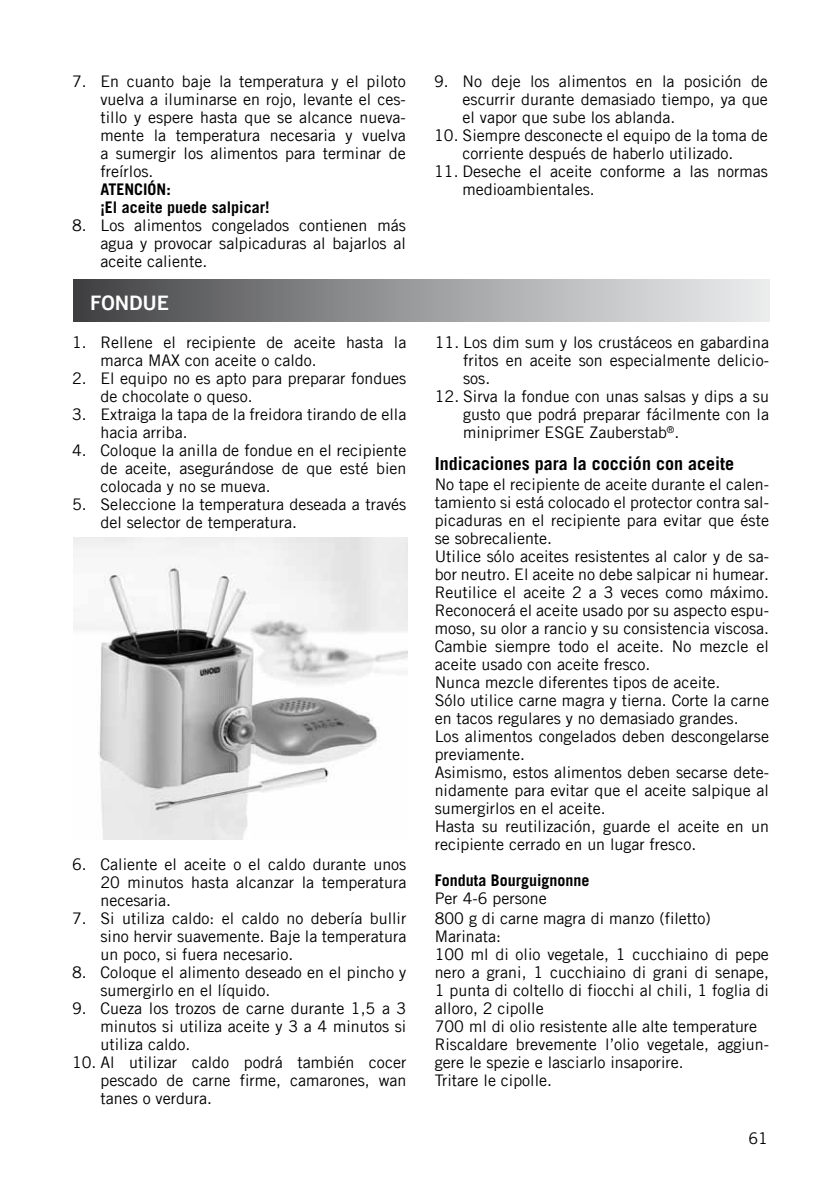
<style>
.page{position:relative;width:840px;height:1191px;background:#fff}
.page>*{position:absolute;margin:0;border:0;box-sizing:border-box;transform-origin:0 0}
.t1{font:20px "Trade Gothic LT Com Bd 2";color:#fff}
.t2{font:700 18px "Trade Gothic LT Com";color:#000}
.t3{font:16px/18px "Trade Gothic LT Com";color:#000;text-align:justify}
.t4{font:700 16px/18px "Trade Gothic LT Com";color:#000}
</style>
<div class="page">
<div style="left:73px;top:280px;width:695px;height:41px;background:linear-gradient(to right,#434446,#eff1f2)"></div>
<img style="left:73px;top:537px;width:334px;height:303px">
<p class="t3" style="left:100px;top:72px;width:307px;text-indent:-28px">7. En cuanto baje la temperatura y el piloto vuelva a iluminarse en rojo, levante el ces&shy;tillo y espere hasta que se alcance nueva&shy;mente la temperatura necesaria y vuelva a sumergir los alimentos para terminar de freírlos.</p>
<p class="t4" style="left:100px;top:180px;width:170px">ATENCIÓN:<br>¡El aceite puede salpicar!</p>
<p class="t3" style="left:100px;top:216px;width:307px;text-indent:-28px">8. Los alimentos congelados contienen más agua y provocar salpicaduras al bajarlos al aceite caliente.</p>
<p class="t1" style="left:90px;top:291px;width:80px">FONDUE</p>
<p class="t3" style="left:100px;top:333px;width:307px;text-indent:-28px">1. Rellene el recipiente de aceite hasta la marca MAX con aceite o caldo.</p>
<p class="t3" style="left:100px;top:369px;width:307px;text-indent:-28px">2. El equipo no es apto para preparar fondues de chocolate o queso.</p>
<p class="t3" style="left:100px;top:405px;width:307px;text-indent:-28px">3. Extraiga la tapa de la freidora tirando de ella hacia arriba.</p>
<p class="t3" style="left:100px;top:441px;width:307px;text-indent:-28px">4. Coloque la anilla de fondue en el recipiente de aceite, asegurándose de que esté bien colocada y no se mueva.</p>
<p class="t3" style="left:100px;top:495px;width:307px;text-indent:-28px">5. Seleccione la temperatura deseada a través del selector de temperatura.</p>
<p class="t3" style="left:100px;top:855px;width:307px;text-indent:-28px">6. Caliente el aceite o el caldo durante unos 20 minutos hasta alcanzar la temperatura necesaria.</p>
<p class="t3" style="left:100px;top:909px;width:307px;text-indent:-28px">7. Si utiliza caldo: el caldo no debería bullir sino hervir suavemente. Baje la temperatura un poco, si fuera necesario.</p>
<p class="t3" style="left:100px;top:963px;width:307px;text-indent:-28px">8. Coloque el alimento deseado en el pincho y sumergirlo en el líquido.</p>
<p class="t3" style="left:100px;top:999px;width:307px;text-indent:-28px">9. Cueza los trozos de carne durante 1,5 a 3 minutos si utiliza aceite y 3 a 4 minutos si utiliza caldo.</p>
<p class="t3" style="left:100px;top:1053px;width:307px;text-indent:-28px">10. Al utilizar caldo podrá también cocer pescado de carne firme, camarones, wan tanes o verdura.</p>
<p class="t3" style="left:462px;top:72px;width:307px;text-indent:-28px">9. No deje los alimentos en la posición de escurrir durante demasiado tiempo, ya que el vapor que sube los ablanda.</p>
<p class="t3" style="left:434px;top:126px;width:335px;text-align:center">10. Siempre desconecte el equipo de la toma de corriente después de haberlo utilizado.</p>
<p class="t3" style="left:462px;top:162px;width:307px;text-indent:-28px">11. Deseche el aceite conforme a las normas medioambientales.</p>
<p class="t3" style="left:463px;top:333px;width:307px;text-indent:-28px">11. Los dim sum y los crustáceos en gabardina fritos en aceite son especialmente delicio&shy;sos.</p>
<p class="t3" style="left:463px;top:387px;width:307px;text-indent:-28px">12. Sirva la fondue con unas salsas y dips a su gusto que podrá preparar fácilmente con la miniprimer ESGE Zauberstab<sup>®</sup>.</p>
<p class="t2" style="left:434px;top:453px;width:301px">Indicaciones para la cocción con aceite</p>
<p class="t3" style="left:434px;top:475px;width:335px;text-align:left">No tape el recipiente de aceite durante el calen&shy;tamiento si está colocado el protector contra sal&shy;picaduras en el recipiente para evitar que éste se sobrecaliente.<br>Utilice sólo aceites resistentes al calor y de sa&shy;bor neutro. El aceite no debe salpicar ni humear.<br>Reutilice el aceite 2 a 3 veces como máximo.<br>Reconocerá el aceite usado por su aspecto espu&shy;moso, su olor a rancio y su consistencia viscosa.<br>Cambie siempre todo el aceite. No mezcle el aceite usado con aceite fresco.<br>Nunca mezcle diferentes tipos de aceite.<br>Sólo utilice carne magra y tierna. Corte la carne en tacos regulares y no demasiado grandes.<br>Los alimentos congelados deben descongelarse previamente.<br>Asimismo, estos alimentos deben secarse dete&shy;nidamente para evitar que el aceite salpique al sumergirlos en el aceite.<br>Hasta su reutilización, guarde el aceite en un recipiente cerrado en un lugar fresco.</p>
<p class="t4" style="left:434px;top:871px;width:156px">Fonduta Bourguignonne</p>
<p class="t3" style="left:434px;top:888px;width:277px;line-height:20px">Per 4-6 persone<br>800 g di carne magra di manzo (filetto)</p>
<p class="t3" style="left:434px;top:927px;width:335px;text-align:left">Marinata:<br>100 ml di olio vegetale, 1 cucchiaino di pepe nero a grani, 1 cucchiaino di grani di senape, 1 punta di coltello di fiocchi al chili, 1 foglia di alloro, 2 cipolle<br>700 ml di olio resistente alle alte temperature Riscaldare brevemente l’olio vegetale, aggiun&shy;gere le spezie e lasciarlo insaporire.<br>Tritare le cipolle.</p>
<p class="t3" style="left:748px;top:1129px;width:21px">61</p>
</div>
